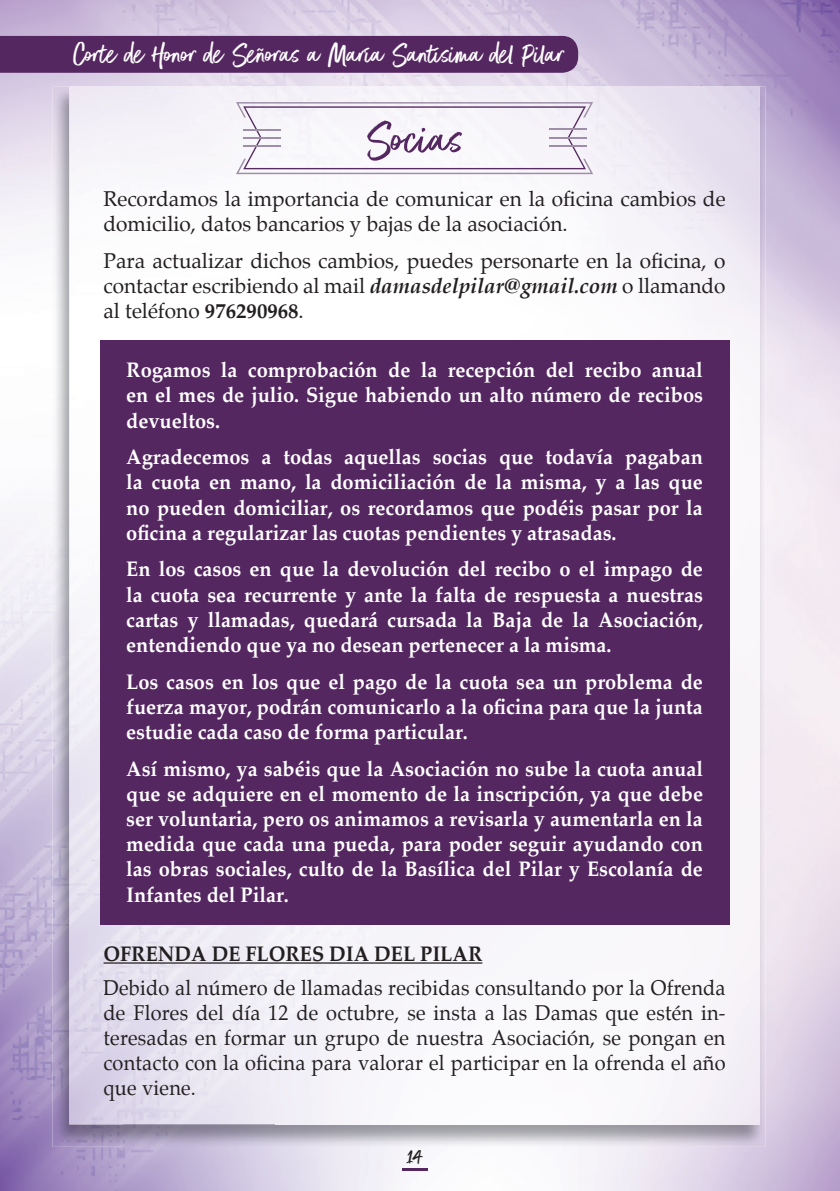
<style>
.page{position:relative;width:840px;height:1191px;background:#fff}
.page>*{position:absolute;margin:0;border:0;box-sizing:border-box;transform-origin:0 0}
.t1{font:52px "Better Times";color:#552761}
.t2{font:32px "Better Times";color:#fff}
.t3{font:23px "Better Times";color:#231f20}
.t4{font:700 21px/25.2px "Palatino";color:#fff;text-align:justify;scale:.95 1}
.t5{font:21px/25.2px "Palatino";color:#231f20}
.t6{font:21px/25.2px "Palatino";color:#231f20;text-align:justify;scale:.95 1}
.t7{font:700 21px "Palatino";color:#231f20;scale:.95 1}
.s1{font-weight:700;font-style:italic}
.s2{font-weight:700}
</style>
<div class="page">
<img style="left:0;top:0;width:839px;height:1191px">
<img style="left:694px;top:87px;width:71px;height:1059px">
<img style="left:52px;top:87px;width:71px;height:1059px">
<img style="left:123px;top:1124px;width:571px;height:22px">
<img style="left:69px;top:86px;width:690px;height:1038px">
<hr style="left:401px;top:1167px;width:26px;height:3px;background:#552761">
<div style="left:0;top:36px;width:578px;height:37px;background:#552761"></div>
<div style="left:99px;top:340px;width:630px;height:584px;background:#552761"></div>
<hr style="left:103px;top:962px;width:379px;height:1px;background:#231f20">
<svg style="left:236px;top:102px;width:357px;height:72px"></svg>
<hr style="left:242px;top:129px;width:38px;height:1px;background:#9f8ea7">
<hr style="left:242px;top:137px;width:38px;height:2px;background:#9f8ea7">
<hr style="left:242px;top:145px;width:38px;height:2px;background:#9f8ea7">
<hr style="left:548px;top:128px;width:38px;height:2px;background:#9f8ea7">
<hr style="left:548px;top:137px;width:38px;height:1px;background:#9f8ea7">
<hr style="left:548px;top:145px;width:38px;height:2px;background:#9f8ea7">
<h2 class="t2" style="left:72px;top:36px;width:493px">Corte de Honor de Señoras a María Santísima del Pilar</h2>
<h1 class="t1" style="left:365px;top:111px;width:99px">Socias</h1>
<p class="t5" style="left:103px;top:186px;width:623px">Recordamos la importancia de comunicar en la oficina cambios de domicilio, datos bancarios y bajas de la asociación.</p>
<p class="t5" style="left:103px;top:248px;width:623px;text-align:justify">Para actualizar dichos cambios, puedes personarte en la oficina, o contactar escribiendo al mail <span class="s1">damasdelpilar@gmail.com</span> o llamando al teléfono <span class="s2">976290968</span>.</p>
<p class="t4" style="left:126px;top:358px;width:608px">Rogamos la comprobación de la recepción del recibo anual en el mes de julio. Sigue habiendo un alto número de recibos devueltos.</p>
<p class="t4" style="left:126px;top:445px;width:608px">Agradecemos a todas aquellas socias que todavía pagaban la cuota en mano, la domiciliación de la misma, y a las que no pueden domiciliar, os recordamos que podéis pasar por la oficina a regularizar las cuotas pendientes y atrasadas.</p>
<p class="t4" style="left:126px;top:557px;width:608px">En los casos en que la devolución del recibo o el impago de la cuota sea recurrente y ante la falta de respuesta a nuestras cartas y llamadas, quedará cursada la Baja de la Asociación, entendiendo que ya no desean pertenecer a la misma.</p>
<p class="t4" style="left:126px;top:669px;width:608px">Los casos en los que el pago de la cuota sea un problema de fuerza mayor, podrán comunicarlo a la oficina para que la junta estudie cada caso de forma particular.</p>
<p class="t4" style="left:126px;top:756px;width:608px">Así mismo, ya sabéis que la Asociación no sube la cuota anual que se adquiere en el momento de la inscripción, ya que debe ser voluntaria, pero os animamos a revisarla y aumentarla en la medida que cada una pueda, para poder seguir ayudando con las obras sociales, culto de la Basílica del Pilar y Escolanía de Infantes del Pilar.</p>
<p class="t7" style="left:103px;top:941px;width:400px">OFRENDA DE FLORES DIA DEL PILAR</p>
<p class="t6" style="left:103px;top:975px;width:656px">Debido al número de llamadas recibidas consultando por la Ofrenda de Flores del día 12 de octubre, se insta a las Damas que estén in&shy;teresadas en formar un grupo de nuestra Asociación, se pongan en contacto con la oficina para valorar el participar en la ofrenda el año que viene.</p>
<p class="t3" style="left:407px;top:1143px;width:17px">14</p>
</div>
